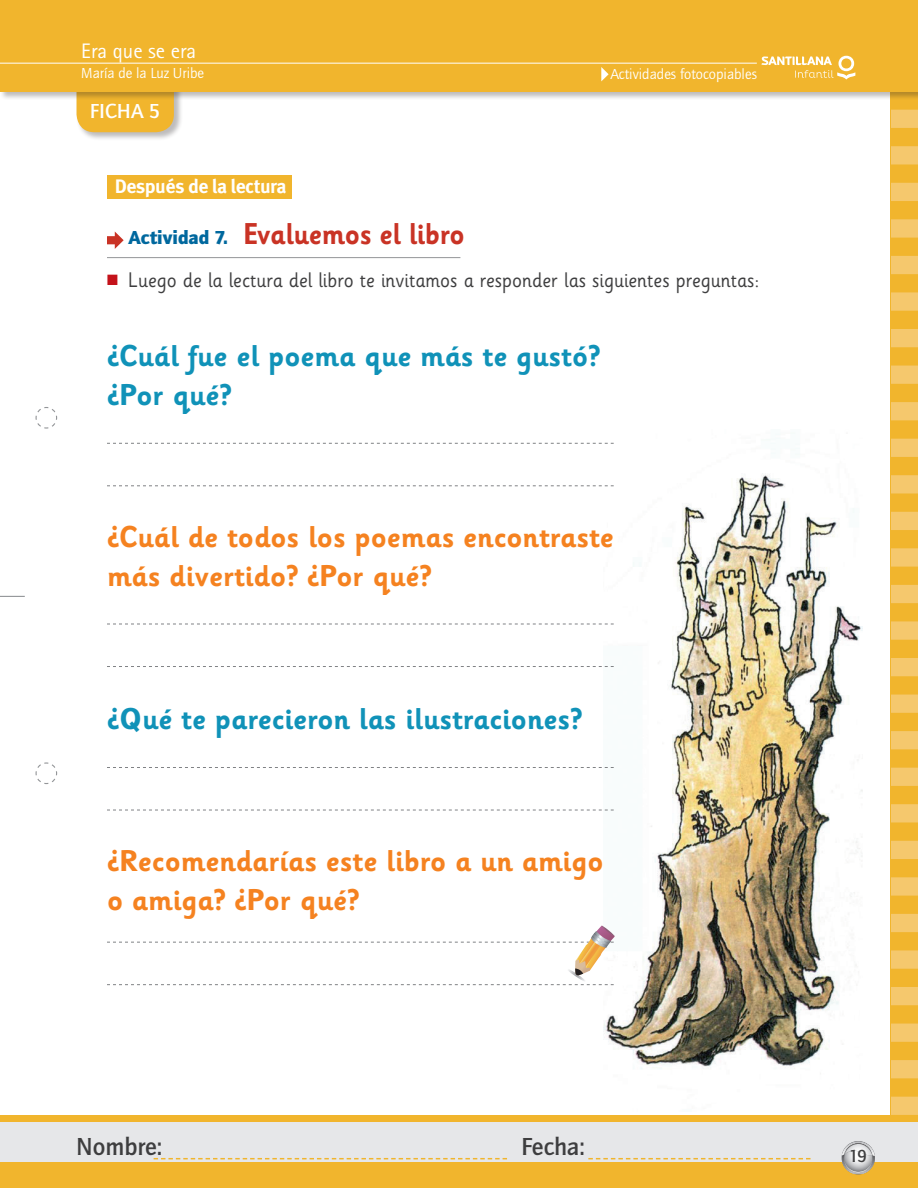
<style>
.page{position:relative;width:918px;height:1188px;background:#fff}
.page>*{position:absolute;margin:0;border:0;box-sizing:border-box;transform-origin:0 0}
.t1{font:700 30px/39px "Sassoon Infant Std";color:#f58220;scale:.95 1}
.t2{font:700 30px/39px "Sassoon Infant Std";color:#1092b8;scale:.95 1}
.t3{font:700 30px "Sassoon Infant Std";letter-spacing:-.01em;color:#c93325;scale:.9 1}
.t4{font:500 25.5px "Quay Sans ITC Std";color:#3e3e3f}
.t5{font:21px "Sassoon Infant Std";color:#3e3e3f;scale:.95 1}
.t6{font:21px "Rotis Sans Serif Std";color:#fff}
.t7{font:500 21px "Quay Sans ITC Std";color:#fff}
.t8{font:700 19.5px "Meta Pro";letter-spacing:-.03em;color:#fff}
.t9{font:500 18px "Quay Sans ITC Std";color:#3e3e3f}
.t10{font:15px "Quay Sans ITC Std";color:#fff}
.s1{font-family:"Quay Sans ITC Std";font-weight:900;font-size:19.5px;color:#00689e}
.s2{color:#c4121a}
</style>
<div class="page">
<div style="left:76px;top:62px;width:107px;height:79px;background:#231f20;opacity:.3"></div>
<div style="left:77px;top:63px;width:97px;height:69px;background:#f1b52d;border-radius:18px"></div>
<svg style="left:891px;top:101px;width:27px;height:1014px;background:#f2be4d"></svg>
<div style="left:0;top:0;width:918px;height:101px;background:#231f20;opacity:.3"></div>
<div style="left:0;top:0;width:918px;height:92px;background:#f1b52d"></div>
<svg style="left:761px;top:55px;width:94px;height:24px"></svg>
<hr style="left:0;top:63px;width:757px;height:1px;background:#fff">
<svg style="left:35px;top:407px;width:23px;height:22px"></svg>
<svg style="left:35px;top:762px;width:23px;height:23px"></svg>
<svg style="left:0;top:596px;width:25px;height:1px"></svg>
<div style="left:0;top:1115px;width:918px;height:73px;background:#f1b52d"></div>
<div style="left:0;top:1123px;width:918px;height:39px;background:#e6e7e9"></div>
<svg style="left:154px;top:1158px;width:353px;height:1px"></svg>
<svg style="left:588px;top:1158px;width:223px;height:1px"></svg>
<svg style="left:842px;top:1141px;width:33px;height:34px"></svg>
<svg style="left:842px;top:1141px;width:33px;height:32px"></svg>
<svg style="left:601px;top:67px;width:8px;height:14px"></svg>
<img style="left:603px;top:442px;width:260px;height:627px">
<div style="left:107px;top:176px;width:184px;height:23px;background:#f1b52d"></div>
<svg style="left:107px;top:231px;width:17px;height:18px"></svg>
<hr style="left:107px;top:257px;width:353px;height:1px;background:#939598">
<svg style="left:107px;top:443px;width:507px;height:1px"></svg>
<svg style="left:107px;top:485px;width:507px;height:1px"></svg>
<svg style="left:107px;top:624px;width:507px;height:1px"></svg>
<svg style="left:107px;top:666px;width:507px;height:1px"></svg>
<svg style="left:107px;top:767px;width:507px;height:1px"></svg>
<svg style="left:107px;top:810px;width:507px;height:1px"></svg>
<svg style="left:107px;top:925px;width:508px;height:60px"></svg>
<p class="t6" style="left:81px;top:38px;width:117px">Era que se era</p>
<p class="t10" style="left:81px;top:64px;width:124px">María de la Luz Uribe</p>
<p class="t7" style="left:90px;top:98px;width:72px">FICHA 5</p>
<p class="t10" style="left:610px;top:65px;width:148px">Actividades fotocopiables</p>
<p class="t8" style="left:115px;top:174px;width:173px">Después de la lectura</p>
<p class="t3" style="left:129px;top:216px;width:375px"><span class="s1">Actividad 7.</span> Evaluemos el libro</p>
<p class="t5" style="left:107px;top:267px;width:688px"><span class="s2">■</span> Luego de la lectura del libro te invitamos a responder las siguientes preguntas:</p>
<p class="t2" style="left:107px;top:336px;width:521px">¿Cuál fue el poema que más te gustó? ¿Por qué?</p>
<p class="t1" style="left:107px;top:518px;width:535px">¿Cuál de todos los poemas encontraste más divertido? ¿Por qué?</p>
<p class="t2" style="left:107px;top:699px;width:502px">¿Qué te parecieron las ilustraciones?</p>
<p class="t1" style="left:107px;top:842px;width:524px">¿Recomendarías este libro a un amigo o amiga? ¿Por qué?</p>
<p class="t4" style="left:76px;top:1132px;width:87px">Nombre:</p>
<p class="t4" style="left:521px;top:1132px;width:65px">Fecha:</p>
<p class="t9" style="left:849px;top:1146px;width:20px">19</p>
</div>
